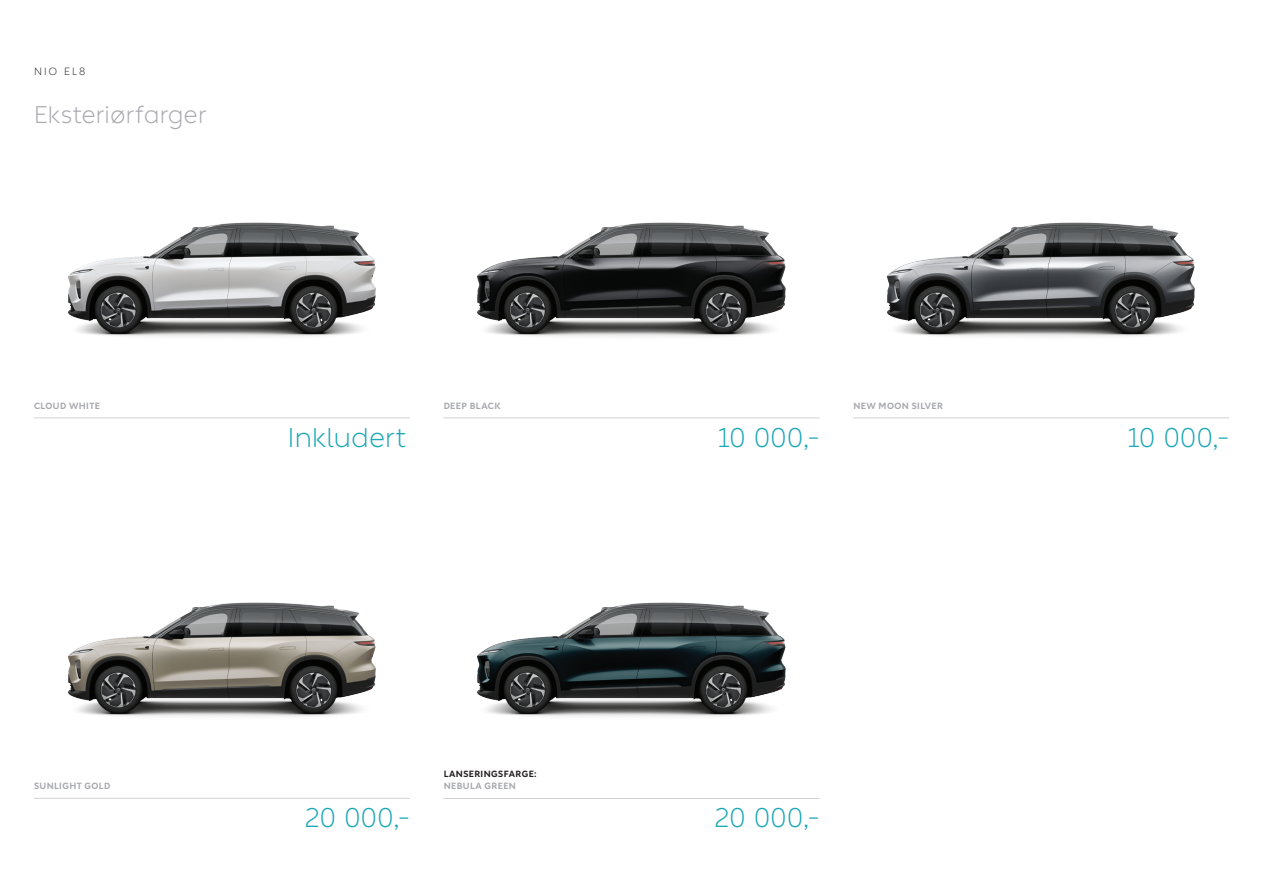
<style>
.page{position:relative;width:1263px;height:893px;background:#fff}
.page>*{position:absolute;margin:0;border:0;box-sizing:border-box;transform-origin:0 0}
.t1{font:300 27px "Blue Sky Standard";letter-spacing:.02em;color:#1ba7b5}
.t2{font:300 24px "Blue Sky Standard";letter-spacing:.015em;color:#a8a9ad}
.t3{font:300 10.5px "Blue Sky Standard";letter-spacing:.205em;color:#231f20}
.t4{font:700 9px "Blue Sky Standard";letter-spacing:.045em;color:#a8a9ad}
.t5{font:700 9px "Blue Sky Standard";letter-spacing:.045em;color:#231f20}
</style>
<div class="page">
<img style="left:477px;top:602px;width:309px;height:115px">
<img style="left:67px;top:602px;width:309px;height:115px">
<img style="left:886px;top:222px;width:309px;height:115px">
<img style="left:477px;top:222px;width:309px;height:115px">
<img style="left:68px;top:222px;width:308px;height:115px">
<hr style="left:444px;top:798px;width:375px;height:1px;background:#d1d2d4">
<hr style="left:34px;top:798px;width:376px;height:1px;background:#d1d2d4">
<hr style="left:853px;top:417px;width:376px;height:1px;background:#d1d2d4">
<hr style="left:444px;top:417px;width:375px;height:1px;background:#d1d2d4">
<hr style="left:34px;top:417px;width:376px;height:1px;background:#d1d2d4">
<p class="t3" style="left:34px;top:66px;width:53px">NIO EL8</p>
<h2 class="t2" style="left:34px;top:102px;width:174px">Eksteriørfarger</h2>
<p class="t4" style="left:34px;top:400px;width:67px">CLOUD WHITE</p>
<p class="t4" style="left:444px;top:400px;width:58px">DEEP BLACK</p>
<h1 class="t1" style="left:288px;top:423px;width:120px">Inkludert</h1>
<h1 class="t1" style="left:718px;top:423px;width:103px">10 000,-</h1>
<p class="t4" style="left:853px;top:400px;width:91px">NEW MOON SILVER</p>
<p class="t5" style="left:444px;top:769px;width:94px">LANSERINGSFARGE:</p>
<p class="t4" style="left:34px;top:781px;width:78px">SUNLIGHT GOLD</p>
<p class="t4" style="left:444px;top:781px;width:74px">NEBULA GREEN</p>
<h1 class="t1" style="left:305px;top:803px;width:107px">20 000,-</h1>
<h1 class="t1" style="left:714px;top:803px;width:107px">20 000,-</h1>
<h1 class="t1" style="left:1128px;top:423px;width:103px">10 000,-</h1>
</div>
